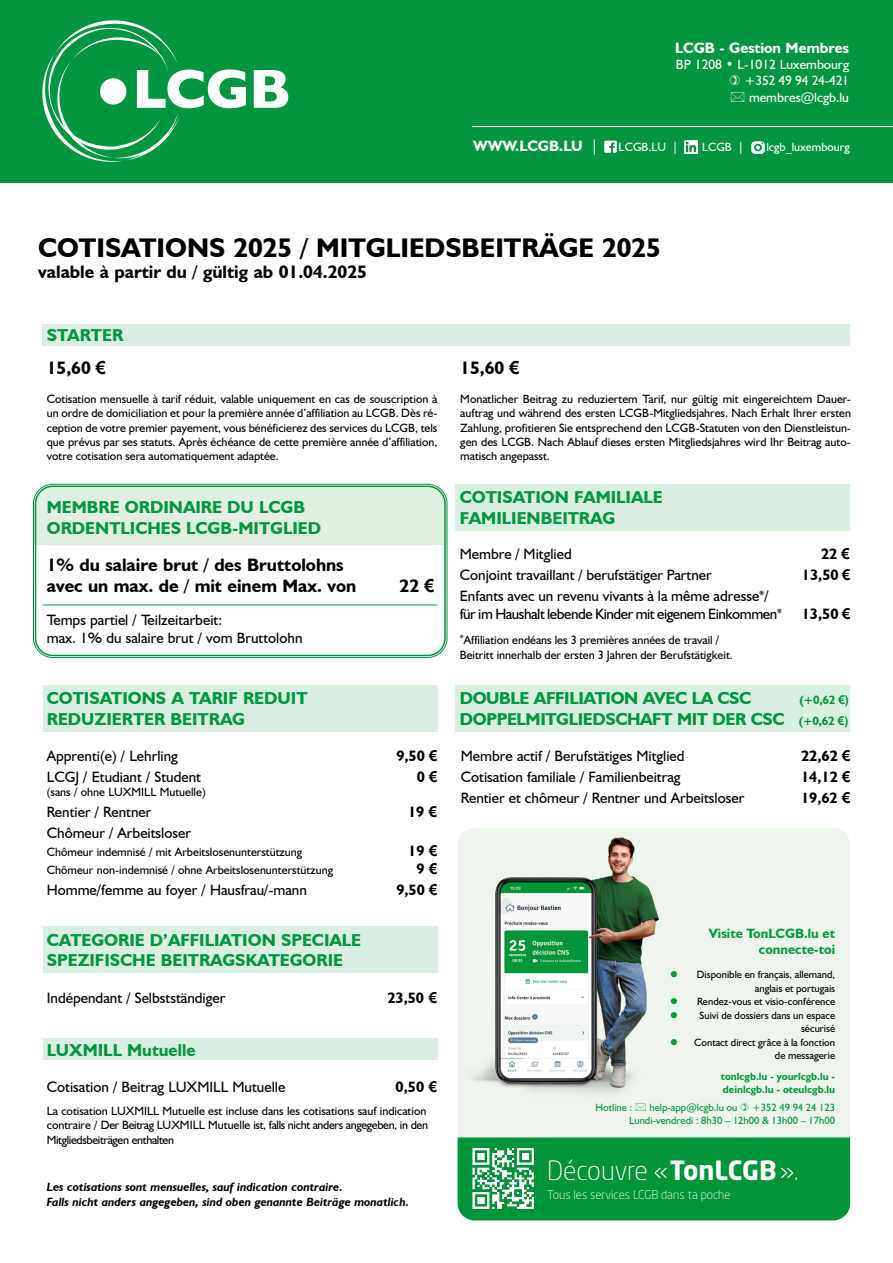
<style>
.page{position:relative;width:893px;height:1263px;background:#fff}
.page>*{position:absolute;margin:0;border:0;box-sizing:border-box;transform-origin:0 0}
.t1{font:700 27px "Humanist 521 BT";color:#000}
.t2{font:300 26.25px "Neo Sans Std";color:#fff}
.t3{font:700 18px/21.6px "Humanist 521 BT";color:#000}
.t4{font:700 17.25px/20.7px "Humanist 521 BT";color:#009641}
.t5{font:700 17.25px "Humanist 521 BT";letter-spacing:-.02em;color:#009641}
.t6{font:15px/18px "Humanist 521 BT";color:#000}
.t7{font:15px/18px "Humanist 521 BT";letter-spacing:-.03em;color:#000}
.t8{font:700 15px "Humanist 521 BT";color:#000}
.t9{font:700 15px "Humanist 521 BT";color:#fff}
.t10{font:13.5px/16.2px "Humanist 521 BT";color:#fff;text-align:right}
.t11{font:700 13.5px/16.2px "Humanist 521 BT";color:#009b3e;text-align:right}
.t12{font:12px/14.4px "Humanist 521 BT";color:#000;text-align:justify}
.t13{font:italic 700 12px/14.4px "Humanist 521 BT";color:#000}
.t14{font:300 12px "Neo Sans Std";color:#fff}
.t15{font:12px "Humanist 521 BT";color:#fff}
.t16{font:700 12px "Humanist 521 BT";color:#009641}
.t17{font:10.5px/13.5px "Humanist 521 BT";color:#000;text-align:right}
.t18{font:10.5px/12.6px "Humanist 521 BT";color:#009641;text-align:right}
.t19{font:700 10.5px/12.6px "Humanist 521 BT";color:#009b3e}
.s1{font-weight:400}
.s2{font-family:"Arial"}
.s3{font-size:12px}
.s4{font-family:"Arial";font-size:12px}
.s5{font-weight:700}
</style>
<div class="page">
<div style="left:35px;top:486px;width:411px;height:59px;background:#e1efe2;border-radius:18px"></div>
<div style="left:33px;top:484px;width:414px;height:174px;border:1px solid #009641;border-radius:19px"></div>
<div style="left:35px;top:485px;width:411px;height:171px;border:2px solid #009641;border-radius:17px"></div>
<div style="left:43px;top:324px;width:807px;height:21px;background:#d9efe2"></div>
<div style="left:455px;top:484px;width:395px;height:46px;background:#d9efe2"></div>
<div style="left:43px;top:685px;width:394px;height:46px;background:#d9efe2"></div>
<hr style="left:43px;top:604px;width:394px;height:1px;background:#009641">
<div style="left:455px;top:685px;width:395px;height:46px;background:#d9efe2"></div>
<div style="left:43px;top:926px;width:394px;height:47px;background:#d9efe2"></div>
<div style="left:43px;top:1039px;width:394px;height:21px;background:#d9efe2"></div>
<div style="left:0;top:0;width:893px;height:182px;background:#009641"></div>
<hr style="left:472px;top:126px;width:421px;height:1px;background:#fff">
<svg style="left:42px;top:20px;width:204px;height:142px"></svg>
<svg style="left:254px;top:70px;width:34px;height:38px"></svg>
<div style="left:458px;top:828px;width:392px;height:392px;background:#edf5ec;border-radius:17px"></div>
<img style="left:458px;top:831px;width:201px;height:262px">
<div style="left:458px;top:1137px;width:392px;height:83px;background:#009439"></div>
<img style="left:470px;top:1148px;width:68px;height:62px">
<img style="left:604px;top:140px;width:13px;height:13px">
<img style="left:684px;top:140px;width:13px;height:14px">
<img style="left:751px;top:141px;width:14px;height:13px">
<p class="t9" style="left:675px;top:39px;width:175px">LCGB - Gestion Membres</p>
<p class="t10" style="left:676px;top:56px;width:175px">BP 1208 • L-1012 Luxembourg +352 49 94 24-421 membres@lcgb.lu</p>
<p class="t9" style="left:473px;top:137px;width:127px">WWW.LCGB.LU <span class="s1">|</span></p>
<p class="t15" style="left:619px;top:140px;width:61px">LCGB.LU |</p>
<p class="t15" style="left:702px;top:140px;width:43px">LCGB |</p>
<p class="t15" style="left:766px;top:140px;width:85px">lcgb_luxembourg</p>
<h1 class="t1" style="left:38px;top:230px;width:624px">COTISATIONS 2025 / MITGLIEDSBEITRÄGE 2025</h1>
<h3 class="t3" style="left:38px;top:261px;width:330px">valable à partir du / gültig ab 01.04.2025</h3>
<h3 class="t4" style="left:47px;top:325px;width:78px">STARTER</h3>
<h3 class="t3" style="left:47px;top:357px;width:61px">15,60 <span class="s2">€</span></h3>
<p class="t12" style="left:47px;top:391px;width:392px">Cotisation mensuelle à tarif réduit, valable uniquement en cas de souscription à un ordre de domiciliation et pour la première année d’affiliation au LCGB. Dès ré&shy;ception de votre premier payement, vous bénéficierez des services du LCGB, tels que prévus par ses statuts. Après échéance de cette première année d’affiliation, votre cotisation sera automatiquement adaptée.</p>
<h3 class="t4" style="left:47px;top:496px;width:276px">MEMBRE ORDINAIRE DU LCGB<br>ORDENTLICHES LCGB-MITGLIED</h3>
<h3 class="t3" style="left:47px;top:553px;width:311px">1% du salaire brut / des Bruttolohns avec un max. de / mit einem Max. von</h3>
<p class="t6" style="left:47px;top:610px;width:257px">Temps partiel / Teilzeitarbeit:<br>max. 1% du salaire brut / vom Bruttolohn</p>
<h3 class="t3" style="left:399px;top:575px;width:37px">22 <span class="s2">€</span></h3>
<h3 class="t3" style="left:460px;top:357px;width:61px">15,60 <span class="s2">€</span></h3>
<p class="t12" style="left:460px;top:391px;width:392px">Monatlicher Beitrag zu reduziertem Tarif, nur gültig mit eingereichtem Dauer&shy;auftrag und während des ersten LCGB-Mitgliedsjahres. Nach Erhalt Ihrer ersten Zahlung, profitieren Sie entsprechend den LCGB-Statuten von den Dienstleistun&shy;gen des LCGB. Nach Ablauf dieses ersten Mitgliedsjahres wird Ihr Beitrag auto&shy;matisch angepasst.</p>
<h3 class="t4" style="left:460px;top:487px;width:205px">COTISATION FAMILIALE<br>FAMILIENBEITRAG</h3>
<p class="t6" style="left:460px;top:544px;width:114px">Membre / Mitglied</p>
<p class="t8" style="left:821px;top:544px;width:30px">22 <span class="s2">€</span></p>
<p class="t6" style="left:460px;top:565px;width:254px">Conjoint travaillant / berufstätiger Partner</p>
<p class="t8" style="left:802px;top:565px;width:50px">13,50 <span class="s2">€</span></p>
<p class="t7" style="left:460px;top:586px;width:324px">Enfants avec un revenu vivants à la même adresse<span class="s3">*</span>/ für im Haushalt lebende Kinder mit eigenem Einkommen<span class="s3">*</span></p>
<p class="t8" style="left:802px;top:604px;width:50px">13,50 <span class="s2">€</span></p>
<p class="t12" style="left:460px;top:633px;width:275px"><sup>*</sup>Affiliation endéans les 3 premières années de travail /<br>Beitritt innerhalb der ersten 3 Jahren der Berufstätigkeit.</p>
<h3 class="t4" style="left:47px;top:688px;width:262px">COTISATIONS A TARIF REDUIT<br>REDUZIERTER BEITRAG</h3>
<h3 class="t5" style="left:460px;top:687px;width:293px">DOUBLE AFFILIATION AVEC LA CSC</h3>
<p class="t16" style="left:799px;top:692px;width:51px">(+0,62 <span class="s2">€)</span></p>
<h3 class="t5" style="left:460px;top:708px;width:390px">DOPPELMITGLIEDSCHAFT MIT DER CSC <span class="s3">(+0,62</span> <span class="s4">€)</span></h3>
<p class="t6" style="left:47px;top:746px;width:133px">Apprenti(e) / Lehrling</p>
<p class="t8" style="left:396px;top:746px;width:43px">9,50 <span class="s2">€</span></p>
<p class="t6" style="left:47px;top:767px;width:156px">LCGJ / Etudiant / Student</p>
<p class="t8" style="left:417px;top:767px;width:22px">0 <span class="s2">€</span></p>
<p class="t12" style="left:47px;top:785px;width:161px">(sans / ohne LUXMILL Mutuelle)</p>
<p class="t6" style="left:47px;top:803px;width:106px">Rentier / Rentner</p>
<p class="t8" style="left:408px;top:803px;width:30px">19 <span class="s2">€</span></p>
<p class="t6" style="left:47px;top:824px;width:146px">Chômeur / Arbeitsloser</p>
<p class="t12" style="left:47px;top:845px;width:257px">Chômeur indemnisé / mit Arbeitslosenunterstützung</p>
<p class="t8" style="left:408px;top:842px;width:31px">19 <span class="s2">€</span></p>
<p class="t12" style="left:47px;top:863px;width:288px">Chômeur non-indemnisé / ohne Arbeitslosenunterstützung</p>
<p class="t8" style="left:416px;top:860px;width:22px">9 <span class="s2">€</span></p>
<p class="t6" style="left:47px;top:881px;width:262px">Homme/femme au foyer / Hausfrau/-mann</p>
<p class="t8" style="left:396px;top:881px;width:43px">9,50 <span class="s2">€</span></p>
<h3 class="t4" style="left:47px;top:929px;width:316px">CATEGORIE D’AFFILIATION SPECIALE<br>SPEZIFISCHE BEITRAGSKATEGORIE</h3>
<p class="t6" style="left:47px;top:989px;width:180px">Indépendant / Selbstständiger</p>
<p class="t8" style="left:387px;top:989px;width:51px">23,50 <span class="s2">€</span></p>
<h3 class="t4" style="left:47px;top:1039px;width:150px">LUXMILL Mutuelle</h3>
<p class="t6" style="left:47px;top:1077px;width:240px">Cotisation / Beitrag LUXMILL Mutuelle</p>
<p class="t8" style="left:396px;top:1077px;width:43px">0,50 <span class="s2">€</span></p>
<p class="t12" style="left:47px;top:1103px;width:383px;text-align:left">La cotisation LUXMILL Mutuelle est incluse dans les cotisations sauf indication contraire / Der Beitrag LUXMILL Mutuelle ist, falls nicht anders angegeben, in den<br>Mitgliedsbeiträgen enthalten</p>
<p class="t13" style="left:47px;top:1180px;width:364px">Les cotisations sont mensuelles, sauf indication contraire.<br>Falls nicht anders angegeben, sind oben genannte Beiträge monatlich.</p>
<p class="t6" style="left:461px;top:746px;width:225px">Membre actif / Berufstätiges Mitglied</p>
<p class="t8" style="left:801px;top:746px;width:51px">22,62 <span class="s2">€</span></p>
<p class="t6" style="left:461px;top:767px;width:221px">Cotisation familiale / Familienbeitrag</p>
<p class="t8" style="left:801px;top:767px;width:51px">14,12 <span class="s2">€</span></p>
<p class="t6" style="left:461px;top:788px;width:285px">Rentier et chômeur / Rentner und Arbeitsloser</p>
<p class="t8" style="left:801px;top:788px;width:51px">19,62 <span class="s2">€</span></p>
<p class="t11" style="left:709px;top:925px;width:128px">Visite TonLCGB.lu et connecte-toi</p>
<p class="t17" style="left:694px;top:968px;width:142px">Disponible en français, allemand, anglais et portugais<br>Rendez-vous et visio-conférence<br>Suivi de dossiers dans un espace sécurisé<br>Contact direct grâce à la fonction de messagerie</p>
<p class="t19" style="left:721px;top:1070px;width:116px">tonlcgb.lu - yourlcgb.lu - deinlcgb.lu - oteulcgb.lu</p>
<p class="t18" style="left:595px;top:1101px;width:38px">Hotline :</p>
<p class="t18" style="left:649px;top:1101px;width:90px">help-app@lcgb.lu ou</p>
<p class="t18" style="left:629px;top:1101px;width:207px">+352 49 94 24 123<br>Lundi-vendredi : 8h30 – 12h00 &amp; 13h00 – 17h00</p>
<h2 class="t2" style="left:547px;top:1154px;width:253px">Découvre «<span class="s5">TonLCGB</span>».</h2>
<p class="t14" style="left:547px;top:1187px;width:185px">Tous les services LCGB dans ta poche</p>
</div>
